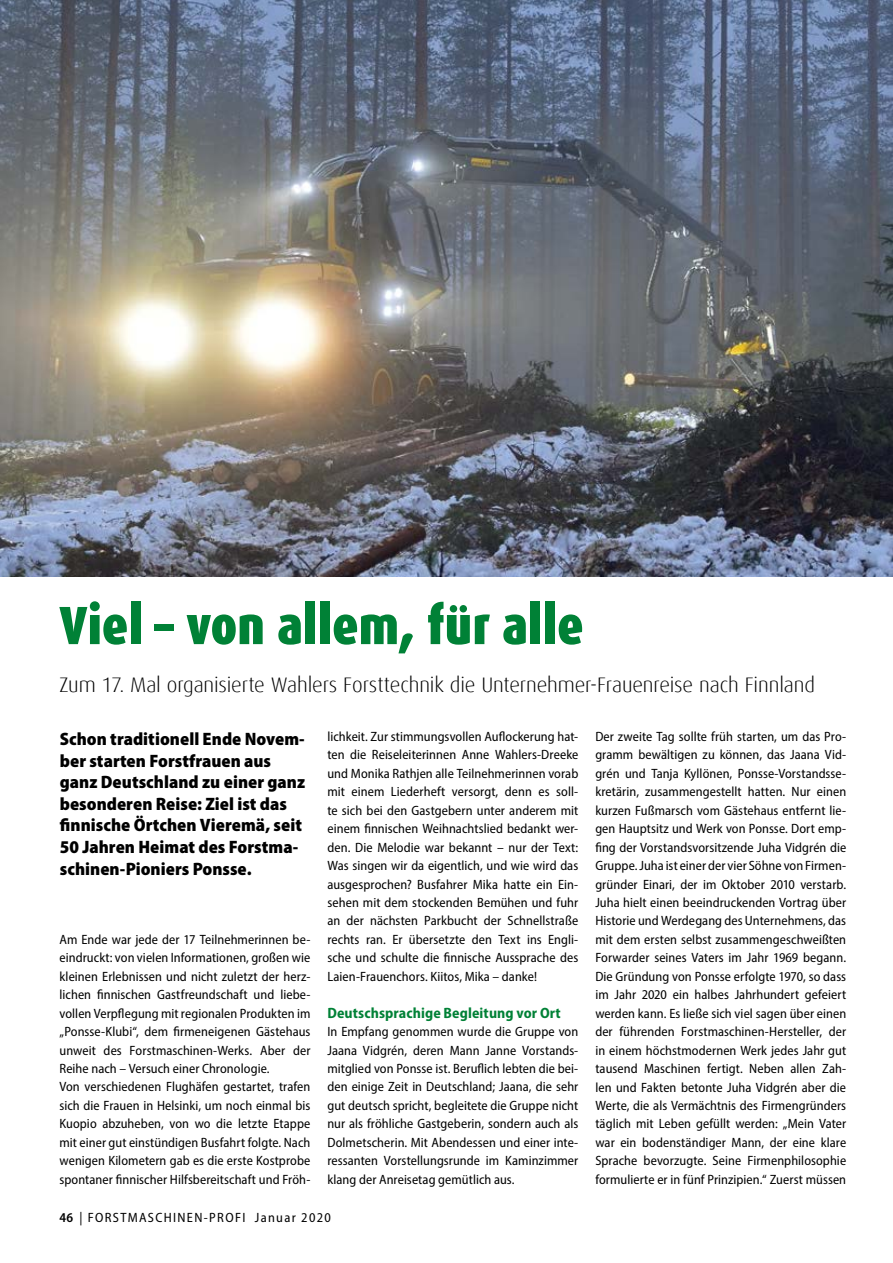
<style>
.page{position:relative;width:893px;height:1263px;background:#fff}
.page>*{position:absolute;margin:0;border:0;box-sizing:border-box;transform-origin:0 0}
.t1{font:900 condensed 54px "Dax OT";letter-spacing:-.005em;color:#008136}
.t2{font:300 21px "Dax Offc";letter-spacing:-.005em;color:#000}
.t3{font:900 semi-condensed 18px/21.6px "Myriad Pro";color:#000}
.t4{font:700 semi-condensed 15px "Myriad Pro";letter-spacing:.005em;color:#008136}
.t5{font:semi-condensed 13.5px/18.5px "Myriad Pro";letter-spacing:.005em;color:#000;text-align:justify}
.t6{font:semi-condensed 13.5px "Myriad Pro";letter-spacing:.1em;color:#000}
.s1{font-weight:600}
</style>
<div class="page">
<img style="left:0;top:0;width:893px;height:576px">
<h1 class="t1" style="left:60px;top:590px;width:526px">Viel – von allem, für alle</h1>
<h2 class="t2" style="left:60px;top:672px;width:757px">Zum 17. Mal organisierte Wahlers Forsttechnik die Unternehmer-Frauenreise nach Finnland</h2>
<h3 class="t3" style="left:60px;top:727px;width:247px">Schon traditionell Ende Novem&shy;ber starten Forstfrauen aus ganz Deutschland zu einer ganz besonderen Reise: Ziel ist das finnische Örtchen Vieremä, seit<br>50 Jahren Heimat des Forstma&shy;schinen-Pioniers Ponsse.</h3>
<p class="t5" style="left:60px;top:930px;width:252px;text-align:left">Am Ende war jede der 17 Teilnehmerinnen be&shy;eindruckt: von vielen Informationen, großen wie kleinen Erlebnissen und nicht zuletzt der herz&shy;lichen finnischen Gastfreundschaft und liebe&shy;vollen Verpflegung mit regionalen Produkten im „Ponsse-Klubi“, dem firmeneigenen Gästehaus unweit des Forstmaschinen-Werks. Aber der Reihe nach – Versuch einer Chronologie.<br>Von verschiedenen Flughäfen gestartet, trafen sich die Frauen in Helsinki, um noch einmal bis Kuopio abzuheben, von wo die letzte Etappe mit einer gut einstündigen Busfahrt folgte. Nach wenigen Kilometern gab es die erste Kostprobe spontaner finnischer Hilfsbereitschaft und Fröh-</p>
<p class="t5" style="left:327px;top:727px;width:252px">lichkeit. Zur stimmungsvollen Auflockerung hat&shy;ten die Reiseleiterinnen Anne Wahlers-Dreeke und Monika Rathjen alle Teilnehmerinnen vorab mit einem Liederheft versorgt, denn es soll&shy;te sich bei den Gastgebern unter anderem mit einem finnischen Weihnachtslied bedankt wer&shy;den. Die Melodie war bekannt – nur der Text:<br>Was singen wir da eigentlich, und wie wird das ausgesprochen? Busfahrer Mika hatte ein Ein&shy;sehen mit dem stockenden Bemühen und fuhr an der nächsten Parkbucht der Schnellstraße rechts ran. Er übersetzte den Text ins Engli&shy;sche und schulte die finnische Aussprache des Laien-Frauenchors. Kiitos, Mika – danke!</p>
<p class="t4" style="left:327px;top:1003px;width:235px">Deutschsprachige Begleitung vor Ort</p>
<p class="t5" style="left:327px;top:1022px;width:252px">In Empfang genommen wurde die Gruppe von Jaana Vidgrén, deren Mann Janne Vorstands&shy;mitglied von Ponsse ist. Beruflich lebten die bei&shy;den einige Zeit in Deutschland; Jaana, die sehr gut deutsch spricht, begleitete die Gruppe nicht nur als fröhliche Gastgeberin, sondern auch als Dolmetscherin. Mit Abendessen und einer inte&shy;ressanten Vorstellungsrunde im Kaminzimmer klang der Anreisetag gemütlich aus.</p>
<p class="t6" style="left:60px;top:1209px;width:273px"><span class="s1">46</span> | FORSTMASCHINEN-PROFI Januar 2020</p>
<p class="t5" style="left:595px;top:727px;width:252px">Der zweite Tag sollte früh starten, um das Pro&shy;gramm bewältigen zu können, das Jaana Vid&shy;grén und Tanja Kyllönen, Ponsse-Vorstandsse&shy;kretärin, zusammengestellt hatten. Nur einen kurzen Fußmarsch vom Gästehaus entfernt lie&shy;gen Hauptsitz und Werk von Ponsse. Dort emp&shy;fing der Vorstandsvorsitzende Juha Vidgrén die Gruppe. Juha ist einer der vier Söhne von Firmen&shy;gründer Einari, der im Oktober 2010 verstarb.<br>Juha hielt einen beeindruckenden Vortrag über Historie und Werdegang des Unternehmens, das mit dem ersten selbst zusammengeschweißten Forwarder seines Vaters im Jahr 1969 begann.<br>Die Gründung von Ponsse erfolgte 1970, so dass im Jahr 2020 ein halbes Jahrhundert gefeiert werden kann. Es ließe sich viel sagen über einen der führenden Forstmaschinen-Hersteller, der in einem höchstmodernen Werk jedes Jahr gut tausend Maschinen fertigt. Neben allen Zah&shy;len und Fakten betonte Juha Vidgrén aber die Werte, die als Vermächtnis des Firmengründers täglich mit Leben gefüllt werden: „Mein Vater war ein bodenständiger Mann, der eine klare Sprache bevorzugte. Seine Firmenphilosophie formulierte er in fünf Prinzipien.“ Zuerst müssen</p>
</div>
